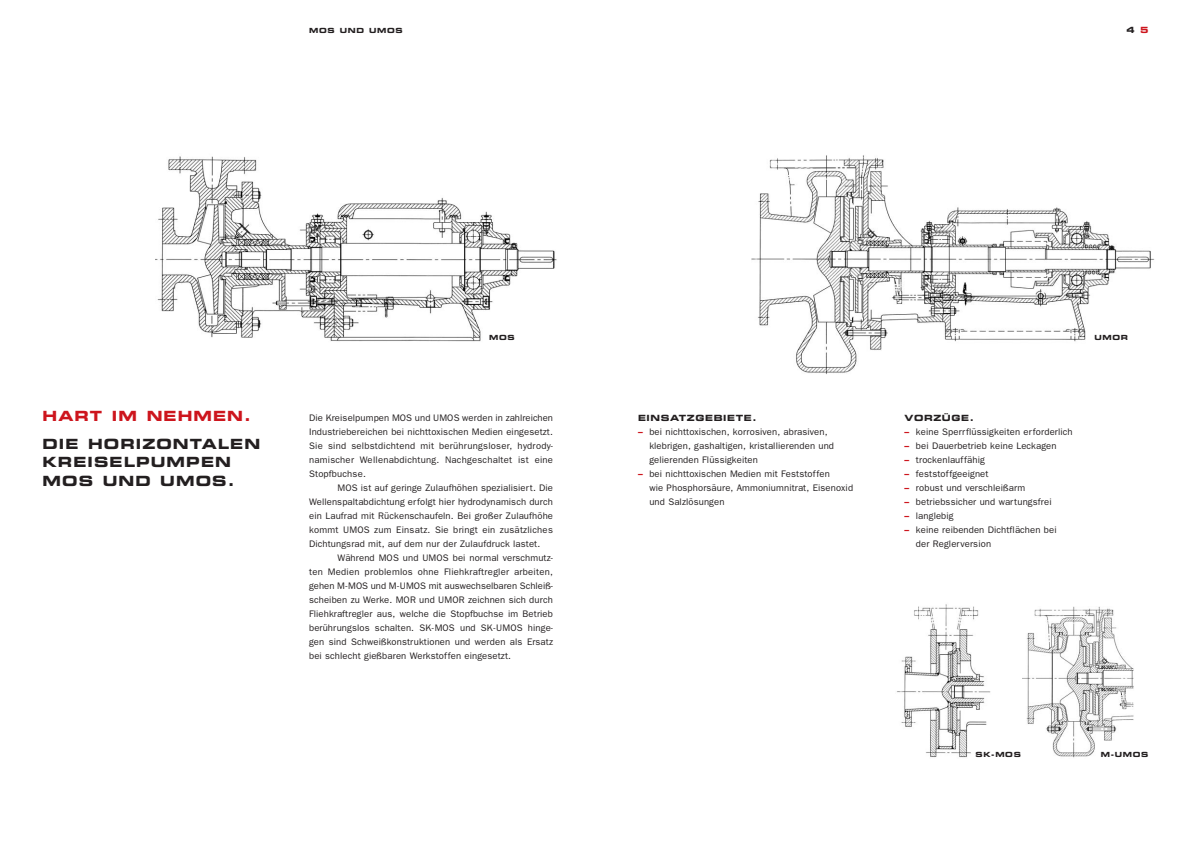
<style>
.page{position:relative;width:1191px;height:842px;background:#fff}
.page>*{position:absolute;margin:0;border:0;box-sizing:border-box;transform-origin:0 0}
.t1{font:700 expanded 14px/18.5px "Square 721 BT";letter-spacing:.08em;color:#231f20}
.t2{font:700 expanded 14px "Square 721 BT";letter-spacing:.08em;color:#cd151d}
.t3{font:9.5px/14px "Franklin Gothic";letter-spacing:.01em;color:#231f20;text-align:justify}
.t4{font:700 expanded 8.5px "Square 721 BT";letter-spacing:.08em;color:#231f20}
.t5{font:700 expanded 7px "Square 721 BT";letter-spacing:.095em;color:#231f20}
.s1{color:#cd151d}
.s2{font-family:"Square 721 BT";font-weight:700;font-stretch:expanded;color:#cd151d}
</style>
<div class="page">
<img style="left:156px;top:156px;width:401px;height:186px">
<img style="left:1022px;top:606px;width:112px;height:152px">
<img style="left:751px;top:155px;width:404px;height:219px">
<img style="left:897px;top:604px;width:94px;height:154px">
<p class="t5" style="left:309px;top:28px;width:95px">MOS UND UMOS</p>
<p class="t4" style="left:1126px;top:27px;width:24px">4 <span class="s1">5</span></p>
<h1 class="t2" style="left:43px;top:411px;width:210px">HART IM NEHMEN.</h1>
<h1 class="t1" style="left:43px;top:436px;width:219px">DIE HORIZONTALEN<br>KREISELPUMPEN<br>MOS UND UMOS.</h1>
<p class="t5" style="left:489px;top:335px;width:27px">MOS</p>
<p class="t3" style="left:309px;top:411px;width:245px">Die Kreiselpumpen MOS und UMOS werden in zahlreichen Industriebereichen bei nichttoxischen Medien eingesetzt.<br>Sie sind selbstdichtend mit berührungsloser, hydrody&shy;namischer Wellenabdichtung. Nachgeschaltet ist eine Stopfbuchse.</p>
<p class="t3" style="left:309px;top:481px;width:245px;text-indent:28px">MOS ist auf geringe Zulaufhöhen spezialisiert. Die Wellenspaltabdichtung erfolgt hier hydrodynamisch durch ein Laufrad mit Rückenschaufeln. Bei großer Zulaufhöhe kommt UMOS zum Einsatz. Sie bringt ein zusätzliches Dichtungsrad mit, auf dem nur der Zulaufdruck lastet.</p>
<p class="t3" style="left:309px;top:551px;width:245px;text-indent:28px">Während MOS und UMOS bei normal verschmutz&shy;ten Medien problemlos ohne Fliehkraftregler arbeiten, gehen M-MOS und M-UMOS mit auswechselbaren Schleiß&shy;scheiben zu Werke. MOR und UMOR zeichnen sich durch Fliehkraftregler aus, welche die Stopfbuchse im Betrieb berührungslos schalten. SK-MOS und SK-UMOS hinge&shy;gen sind Schweißkonstruktionen und werden als Ersatz bei schlecht gießbaren Werkstoffen eingesetzt.</p>
<p class="t4" style="left:638px;top:415px;width:120px">EINSATZGEBIETE.</p>
<p class="t3" style="left:649px;top:425px;width:186px;text-align:left;text-indent:-11px"><span class="s2">–</span> bei nichttoxischen, korrosiven, abrasiven, klebrigen, gashaltigen, kristallierenden und gelierenden Flüssigkeiten</p>
<p class="t3" style="left:649px;top:467px;width:205px;text-align:left;text-indent:-11px"><span class="s2">–</span> bei nichttoxischen Medien mit Feststoffen<br>wie Phosphorsäure, Ammoniumnitrat, Eisenoxid und Salzlösungen</p>
<p class="t5" style="left:1094px;top:335px;width:35px">UMOR</p>
<p class="t4" style="left:904px;top:415px;width:71px">VORZÜGE.</p>
<p class="t3" style="left:904px;top:425px;width:170px"><span class="s2">–</span> keine Sperrflüssigkeiten erforderlich</p>
<p class="t3" style="left:904px;top:439px;width:153px"><span class="s2">–</span> bei Dauerbetrieb keine Leckagen</p>
<p class="t3" style="left:904px;top:453px;width:82px"><span class="s2">–</span> trockenlauffähig</p>
<p class="t3" style="left:904px;top:467px;width:85px"><span class="s2">–</span> feststoffgeeignet</p>
<p class="t3" style="left:904px;top:481px;width:122px"><span class="s2">–</span> robust und verschleißarm</p>
<p class="t3" style="left:904px;top:495px;width:149px"><span class="s2">–</span> betriebssicher und wartungsfrei</p>
<p class="t3" style="left:904px;top:509px;width:51px"><span class="s2">–</span> langlebig</p>
<p class="t3" style="left:916px;top:523px;width:142px;text-indent:-11px"><span class="s2">–</span> keine reibenden Dichtflächen bei der Reglerversion</p>
<p class="t5" style="left:975px;top:752px;width:47px">SK-MOS</p>
<p class="t5" style="left:1100px;top:752px;width:49px">M-UMOS</p>
</div>
